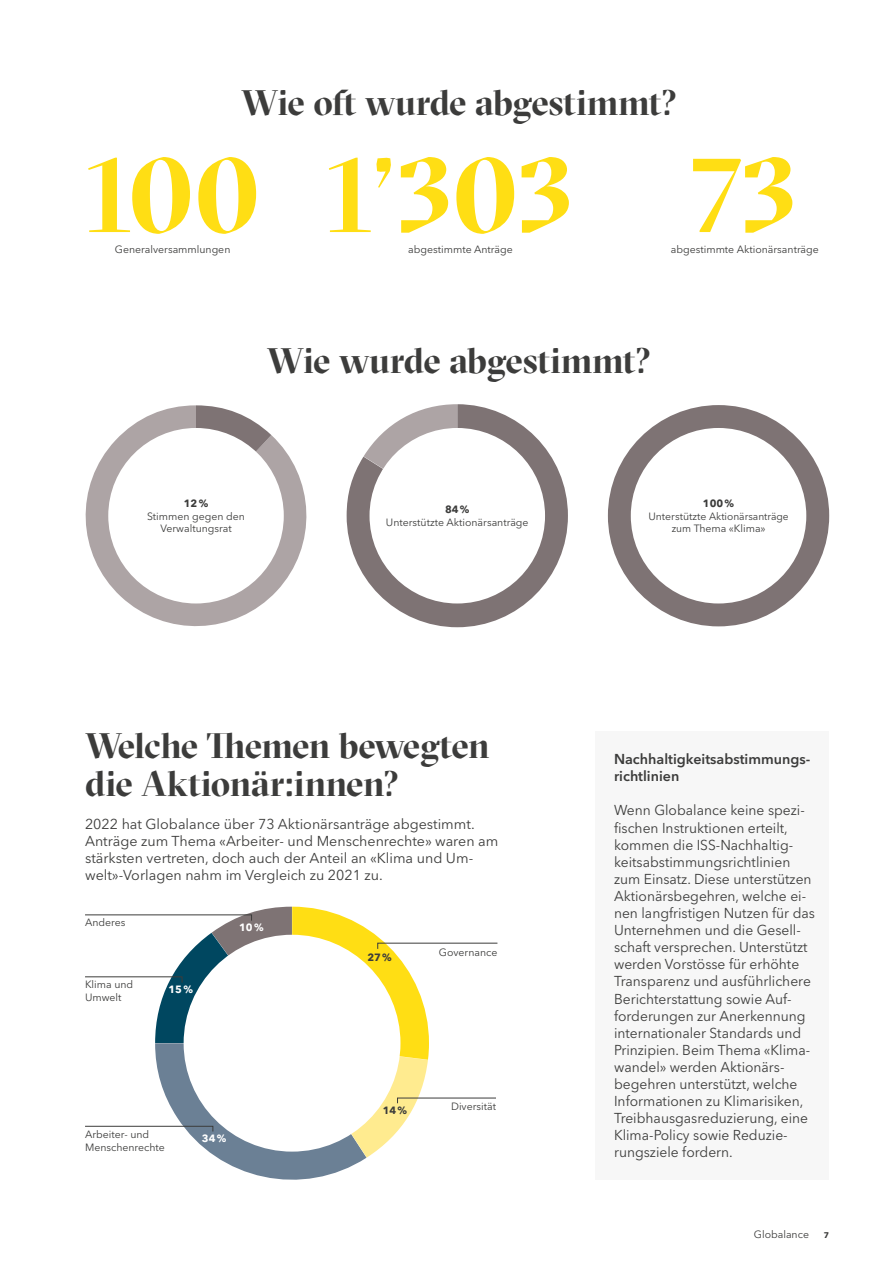
<style>
.page{position:relative;width:893px;height:1263px;background:#fff}
.page>*{position:absolute;margin:0;border:0;box-sizing:border-box;transform-origin:0 0}
.t1{font:700 104.7px "GT Sectra Display";letter-spacing:-.015em;color:#ffde14}
.t2{font:700 36px/37.5px "GT Sectra Display";letter-spacing:-.015em;color:#3c3c3b}
.t3{font:14.25px/17.1px "Avenir Next LT Pro";color:#3c3c3b}
.t4{font:600 14.25px/17.1px "Avenir Next LT Pro";color:#3c3c3b}
.t5{font:10.5px/12.6px "Avenir Next LT Pro";color:#3c3c3b}
.t6{font:700 10.5px "Avenir Next LT Pro";color:#3c3c3b}
.t7{font:700 10.5px "Avenir Next LT Pro";color:#fff}
.t8{font:700 8.25px "Avenir Next LT Pro";color:#3c3c3b}
</style>
<div class="page">
<div style="left:595px;top:731px;width:234px;height:449px;background:#f7f7f7"></div>
<svg style="left:85px;top:907px;width:413px;height:273px"></svg>
<div style="left:608px;top:405px;width:221px;height:221px;background:#7e7374;border-radius:111px"></div>
<svg style="left:85px;top:405px;width:222px;height:222px;fill:#ada4a5"></svg>
<svg style="left:196px;top:405px;width:75px;height:64px"></svg>
<div style="left:108px;top:428px;width:176px;height:175px;background:#fff;border-radius:50%"></div>
<svg style="left:347px;top:404px;width:221px;height:223px"></svg>
<div style="left:369px;top:428px;width:176px;height:175px;background:#fff;border-radius:50%"></div>
<div style="left:631px;top:428px;width:175px;height:175px;background:#fff;border-radius:50%"></div>
<h2 class="t2" style="left:241px;top:83px;width:438px">Wie oft wurde abgestimmt?</h2>
<h1 class="t1" style="left:85px;top:133px;width:177px">100</h1>
<p class="t5" style="left:115px;top:242px;width:117px">Generalversammlungen</p>
<h1 class="t1" style="left:326px;top:133px;width:251px">1’303</h1>
<p class="t5" style="left:408px;top:242px;width:106px">abgestimmte Anträge</p>
<p class="t5" style="left:671px;top:242px;width:150px">abgestimmte Aktionärsanträge</p>
<h1 class="t1" style="left:691px;top:133px;width:108px">73</h1>
<h2 class="t2" style="left:267px;top:341px;width:386px">Wie wurde abgestimmt?</h2>
<p class="t6" style="left:184px;top:497px;width:26px">12%</p>
<p class="t5" style="left:147px;top:510px;width:99px;text-align:center">Stimmen gegen den<br>Verwaltungsrat</p>
<p class="t6" style="left:445px;top:503px;width:26px">84%</p>
<p class="t5" style="left:386px;top:516px;width:144px">Unterstützte Aktionärsanträge</p>
<p class="t6" style="left:703px;top:497px;width:33px">100%</p>
<p class="t5" style="left:648px;top:510px;width:142px;text-align:center">Unterstützte Aktionärsanträge zum Thema «Klima»</p>
<h2 class="t2" style="left:85px;top:727px;width:406px">Welche Themen bewegten die Aktionär:innen?</h2>
<p class="t3" style="left:85px;top:815px;width:415px">2022 hat Globalance über 73 Aktionärsanträge abgestimmt.<br>Anträge zum Thema «Arbeiter- und Menschenrechte» waren am stärksten vertreten, doch auch der Anteil an «Klima und Um&shy;welt»-Vorlagen nahm im Vergleich zu 2021 zu.</p>
<p class="t5" style="left:85px;top:916px;width:42px">Anderes</p>
<p class="t5" style="left:85px;top:978px;width:50px">Klima und<br>Umwelt</p>
<p class="t7" style="left:168px;top:983px;width:26px">15%</p>
<p class="t7" style="left:239px;top:921px;width:26px">10%</p>
<p class="t5" style="left:85px;top:1128px;width:81px">Arbeiter- und<br>Menschenrechte</p>
<p class="t7" style="left:202px;top:1131px;width:26px">34%</p>
<p class="t6" style="left:367px;top:951px;width:26px">27%</p>
<p class="t5" style="left:439px;top:946px;width:60px">Governance</p>
<p class="t6" style="left:383px;top:1104px;width:26px">14%</p>
<p class="t5" style="left:451px;top:1100px;width:46px">Diversität</p>
<p class="t4" style="left:614px;top:750px;width:198px">Nachhaltigkeitsabstimmungs&shy;richtlinien</p>
<p class="t3" style="left:614px;top:802px;width:203px">Wenn Globalance keine spezi&shy;fischen Instruktionen erteilt, kommen die ISS-Nachhaltig&shy;keitsabstimmungsrichtlinien zum Einsatz. Diese unterstützen<br>Aktionärsbegehren, welche ei&shy;nen langfristigen Nutzen für das<br>Unternehmen und die Gesell&shy;schaft versprechen. Unterstützt werden Vorstösse für erhöhte<br>Transparenz und ausführlichere<br>Berichterstattung sowie Auf&shy;forderungen zur Anerkennung internationaler Standards und<br>Prinzipien. Beim Thema «Klima&shy;wandel» werden Aktionärs&shy;begehren unterstützt, welche<br>Informationen zu Klimarisiken,<br>Treibhausgasreduzierung, eine<br>Klima-Policy sowie Reduzie&shy;rungsziele fordern.</p>
<p class="t5" style="left:754px;top:1228px;width:57px">Globalance</p>
<p class="t8" style="left:824px;top:1230px;width:7px">7</p>
</div>
